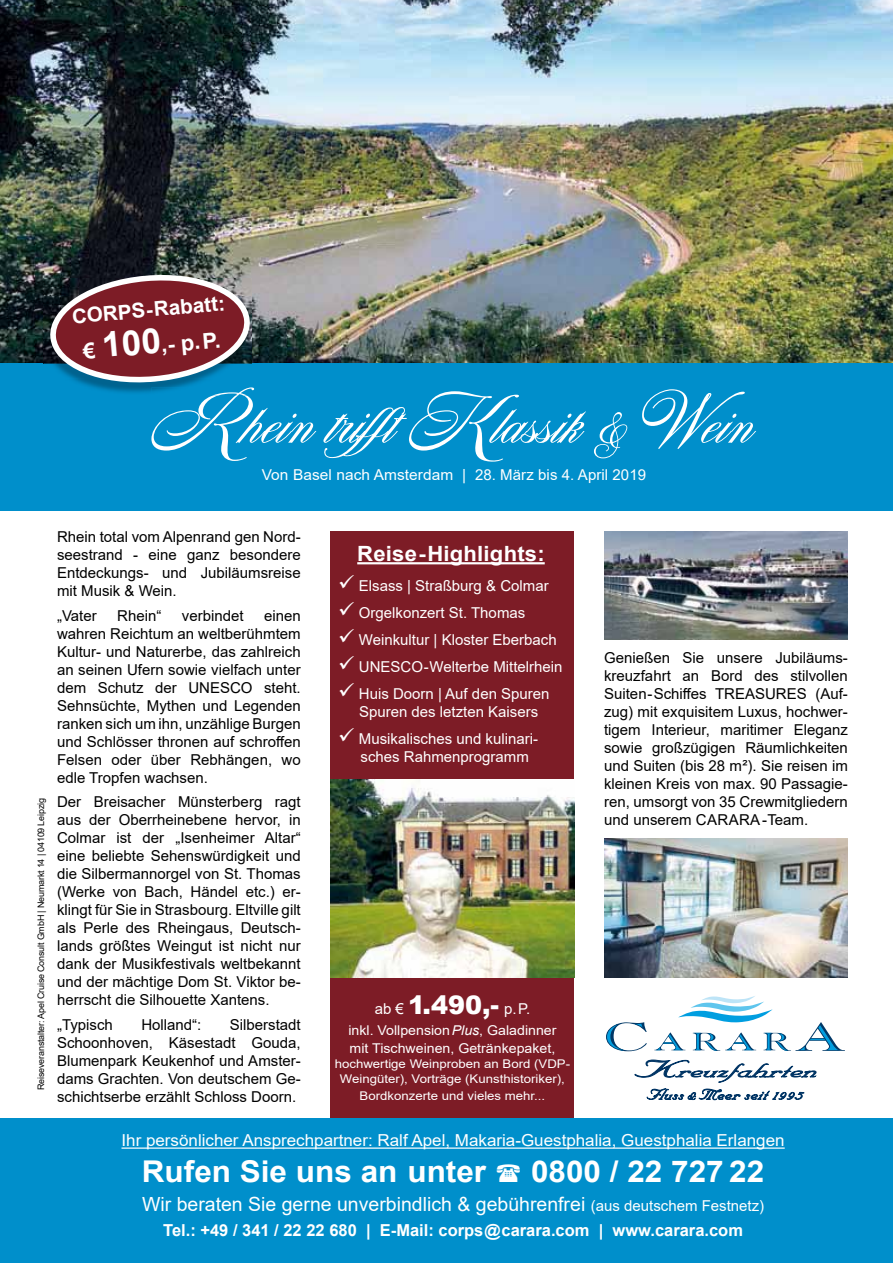
<style>
.page{position:relative;width:893px;height:1263px;background:#fff}
.page>*{position:absolute;margin:0;border:0;box-sizing:border-box;transform-origin:0 0}
.t1{font:700 54px "Nautica";letter-spacing:.01em;color:#fff;scale:1.1 1}
.t2{font:700 30px "Arial";color:#fff;scale:1.05 1}
.t3{font:700 21.75px "Arial";color:#fff}
.t4{font:700 21px "Arial";letter-spacing:.01em;color:#fff;scale:1.05 1}
.t5{font:700 20.4px "Arial";color:#fff}
.t6{font:19.5px "Arial";color:#fff}
.t7{font:16.5px "Arial";color:#fff}
.t8{font:700 16.5px "Arial";color:#fff}
.t9{font:15px/18px "Arial";color:#000;text-align:justify}
.t10{font:15px/27px "Arial";color:#fff}
.t11{font:13.5px/18px "Arial";color:#fff;scale:1.05 1}
.t12{font:12px/15px "Arial";color:#fff;text-align:center;scale:1.1 1}
.t13{font:9px "Arial";letter-spacing:-.02em;color:#000}
.s1{font-size:34.8px}
.s2{font-size:72px}
.s3{font-weight:900;font-size:25.5px}
.s4{font-style:italic}
.s5{font-size:15px}
</style>
<div class="page">
<div style="left:331px;top:531px;width:243px;height:596px;background:#7d1c26"></div>
<img style="left:604px;top:531px;width:244px;height:108px">
<img style="left:0;top:0;width:893px;height:364px">
<div style="left:0;top:364px;width:893px;height:147px;background:#008fcb"></div>
<div style="left:0;top:1118px;width:893px;height:145px;background:#008fcb"></div>
<svg style="left:606px;top:1022px;width:41px;height:29px"></svg>
<svg style="left:654px;top:996px;width:191px;height:55px"></svg>
<svg style="left:635px;top:1060px;width:181px;height:22px"></svg>
<svg style="left:647px;top:1088px;width:157px;height:12px"></svg>
<img style="left:604px;top:838px;width:244px;height:139px">
<hr style="left:357px;top:562px;width:188px;height:2px;background:#fff">
<hr style="left:121px;top:1147px;width:664px;height:2px;background:#fff">
<img style="left:44px;top:279px;width:107px;height:114px">
<img style="left:214px;top:391px;width:32px;height:4px">
<svg style="left:45px;top:266px;width:212px;height:125px"></svg>
<img style="left:331px;top:779px;width:243px;height:198px">
<h3 class="t5" style="left:71px;top:302px;width:155px;rotate:-5deg">CORPS-Rabatt:</h3>
<h3 class="t3" style="left:82px;top:336px;width:139px;rotate:-5deg">€ <span class="s1">100</span>,- p.P.</h3>
<h1 class="t1" style="left:153px;top:392px;width:549px"><span class="s2">R</span>hein trifft <span class="s2">K</span>lassik &amp;<span class="s2">W</span>ein</h1>
<p class="t10" style="left:262px;top:461px;width:386px">Von Basel nach Amsterdam | 28. März bis 4. April 2019</p>
<p class="t13" style="left:35px;top:1090px;width:293px;rotate:-90deg">Reiseveranstalter: Apel Cruise Consult GmbH | Neumarkt 14 | 04109 Leipzig</p>
<p class="t9" style="left:57px;top:528px;width:245px">Rhein total vom Alpenrand gen Nord&shy;seestrand - eine ganz besondere Ent deckungs- und Jubiläumsreise mit Musik &amp; Wein.</p>
<p class="t9" style="left:57px;top:606px;width:41px">„Vater</p>
<p class="t9" style="left:117px;top:606px;width:46px">Rhein“</p>
<p class="t9" style="left:182px;top:606px;width:63px">verbindet</p>
<h3 class="t4" style="left:357px;top:539px;width:180px">Reise-Highlights:</h3>
<p class="t10" style="left:359px;top:572px;width:205px">Elsass | Straßburg &amp; Colmar<br>Orgelkonzert St. Thomas<br>Weinkultur | Kloster Eberbach<br>UNESCO-Welterbe Mittelrhein<br>Huis Doorn | Auf den Spuren</p>
<p class="t10" style="left:359px;top:698px;width:181px">Spuren des letzten Kaisers<br>Musikalisches und kulinari-</p>
<p class="t10" style="left:361px;top:743px;width:170px">sches Rahmenprogramm</p>
<p class="t9" style="left:57px;top:606px;width:245px;text-indent:207px">einen wahren Reichtum an weltberühmtem Kultur- und Naturerbe, das zahlreich an seinen Ufern sowie vielfach unter dem Schutz der UNESCO steht.<br>Sehnsüchte, Mythen und Legenden ranken sich um ihn, unzählige Burgen und Schlösser thronen auf schroffen Felsen oder über Rebhängen, wo edle Tropfen wachsen.</p>
<p class="t9" style="left:57px;top:793px;width:245px">Der Breisacher Münsterberg ragt aus der Oberrheinebene hervor, in Colmar ist der „Isenheimer Altar“ eine beliebte Sehenswürdigkeit und die Silbermannorgel von St. Thomas (Werke von Bach, Händel etc.) er&shy;klingt für Sie in Strasbourg. Eltville gilt als Perle des Rheingaus, Deutsch&shy;lands größtes Weingut ist nicht nur dank der Musikfestivals weltbekannt und der mächtige Dom St. Viktor be&shy;herrscht die Silhouette Xantens.</p>
<p class="t9" style="left:57px;top:1015px;width:57px">„Typisch</p>
<p class="t9" style="left:141px;top:1015px;width:62px">Holland“:</p>
<p class="t9" style="left:604px;top:649px;width:245px">Genießen Sie unsere Jubiläums&shy;kreuzfahrt an Bord des stilvollen Suiten-Schiffes TREASURES (Auf&shy;zug) mit exquisitem Luxus, hochwer&shy;tigem Interieur, maritimer Eleganz sowie großzügigen Räumlichkeiten und Suiten (bis 28 m²). Sie reisen im kleinen Kreis von max. 90 Passagie&shy;ren, umsorgt von 35 Crewmitgliedern und unserem CARARA-Team.</p>
<p class="t10" style="left:375px;top:995px;width:157px">ab € <span class="s3">1.490,-</span> p.P.</p>
<p class="t11" style="left:348px;top:1021px;width:200px">inkl. Vollpension <span class="s4">Plus</span>, Galadinner mit Tischweinen, Getränkepaket,</p>
<p class="t12" style="left:335px;top:1056px;width:215px">hochwertige Weinproben an Bord (VDP-<br>Weingüter), Vorträge (Kunsthistoriker),</p>
<p class="t12" style="left:360px;top:1088px;width:170px">Bordkonzerte und vieles mehr...</p>
<p class="t7" style="left:121px;top:1129px;width:665px">Ihr persönlicher Ansprechpartner: Ralf Apel, Makaria-Guestphalia, Guestphalia Erlangen</p>
<h2 class="t2" style="left:142px;top:1151px;width:329px">Rufen Sie uns an unter</h2>
<h2 class="t2" style="left:531px;top:1151px;width:224px">0800 / 22 727 22</h2>
<h3 class="t6" style="left:142px;top:1190px;width:624px">Wir beraten Sie gerne unverbindlich &amp; gebührenfrei <span class="s5">(aus deutschem Festnetz)</span></h3>
<p class="t8" style="left:163px;top:1219px;width:581px">Tel.: +49 / 341 / 22 22 680 | E-Mail: corps@carara.com | www.carara.com</p>
<p class="t9" style="left:57px;top:1015px;width:245px;text-indent:173px">Silberstadt Schoon hoven, Käse stadt Gouda, Blumen park Keukenhof und Amster&shy;dams Grachten. Von deutschem Ge&shy;schichtserbe erzählt Schloss Doorn.</p>
</div>
